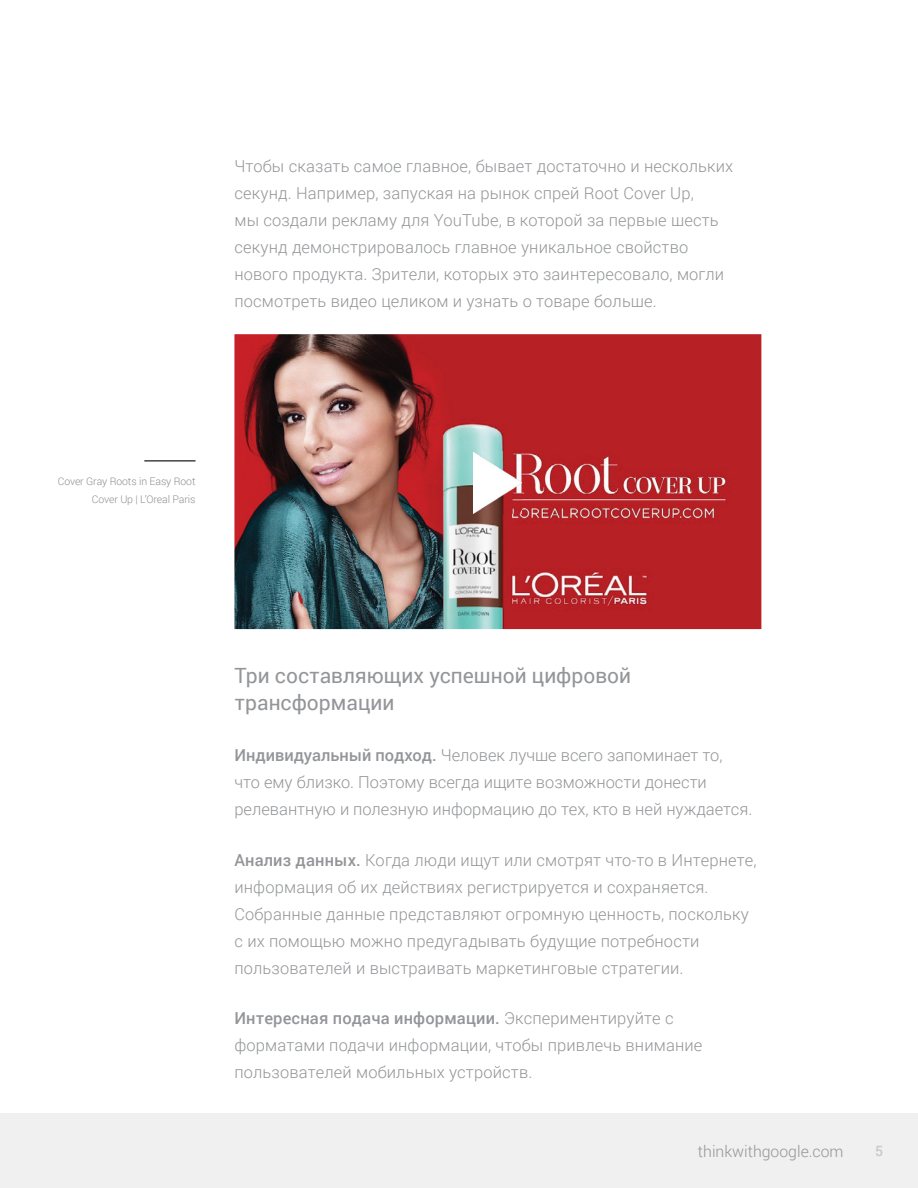
<style>
.page{position:relative;width:918px;height:1188px;background:#fff}
.page>*{position:absolute;margin:0;border:0;box-sizing:border-box;transform-origin:0 0}
.t1{font:21px/27px "Roboto";color:#939598}
.t2{font:300 16.5px/27px "Roboto";letter-spacing:.01em;color:#939598}
.t3{font:300 15.9px "Roboto";color:#939598}
.t4{font:500 14.25px "Roboto";color:#c9c9c8}
.t5{font:300 10.5px/18px "Roboto";letter-spacing:-.01em;color:#8f8f8f;text-align:right}
.s1{font-weight:500}
</style>
<div class="page">
<div style="left:0;top:1114px;width:918px;height:74px;background:#f0f0f0"></div>
<hr style="left:144px;top:460px;width:52px;height:2px;background:#424242">
<img style="left:234px;top:334px;width:527px;height:295px">
<img style="left:473px;top:452px;width:49px;height:61px">
<p class="t2" style="left:234px;top:152px;width:500px">Чтобы сказать самое главное, бывает достаточно и нескольких секунд. Например, запуская на рынок спрей Root Cover Up,<br>мы создали рекламу для YouTube, в которой за первые шесть секунд демонстрировалось главное уникальное свойство нового продукта. Зрители, которых это заинтересовало, могли посмотреть видео целиком и узнать о товаре больше.</p>
<p class="t5" style="left:58px;top:472px;width:139px">Cover Gray Roots in Easy Root<br>Cover Up | L’Oreal Paris</p>
<p class="t1" style="left:234px;top:661px;width:398px">Три составляющих успешной цифровой трансформации</p>
<p class="t2" style="left:234px;top:741px;width:519px"><span class="s1">Индивидуальный подход.</span> Человек лучше всего запоминает то,<br>что ему близко. Поэтому всегда ищите возможности донести релевантную и полезную информацию до тех, кто в ней нуждается.</p>
<p class="t2" style="left:234px;top:846px;width:524px"><span class="s1">Анализ данных.</span> Когда люди ищут или смотрят что-то в Интернете, информация об их действиях регистрируется и сохраняется.<br>Собранные данные представляют огромную ценность, поскольку с их помощью можно предугадывать будущие потребности пользователей и выстраивать маркетинговые стратегии.</p>
<p class="t2" style="left:234px;top:1004px;width:470px"><span class="s1">Интересная подача информации.</span> Экспериментируйте с форматами подачи информации, чтобы привлечь внимание пользователей мобильных устройств.</p>
<p class="t3" style="left:698px;top:1140px;width:147px">thinkwithgoogle.com</p>
<p class="t4" style="left:875px;top:1141px;width:10px">5</p>
</div>
